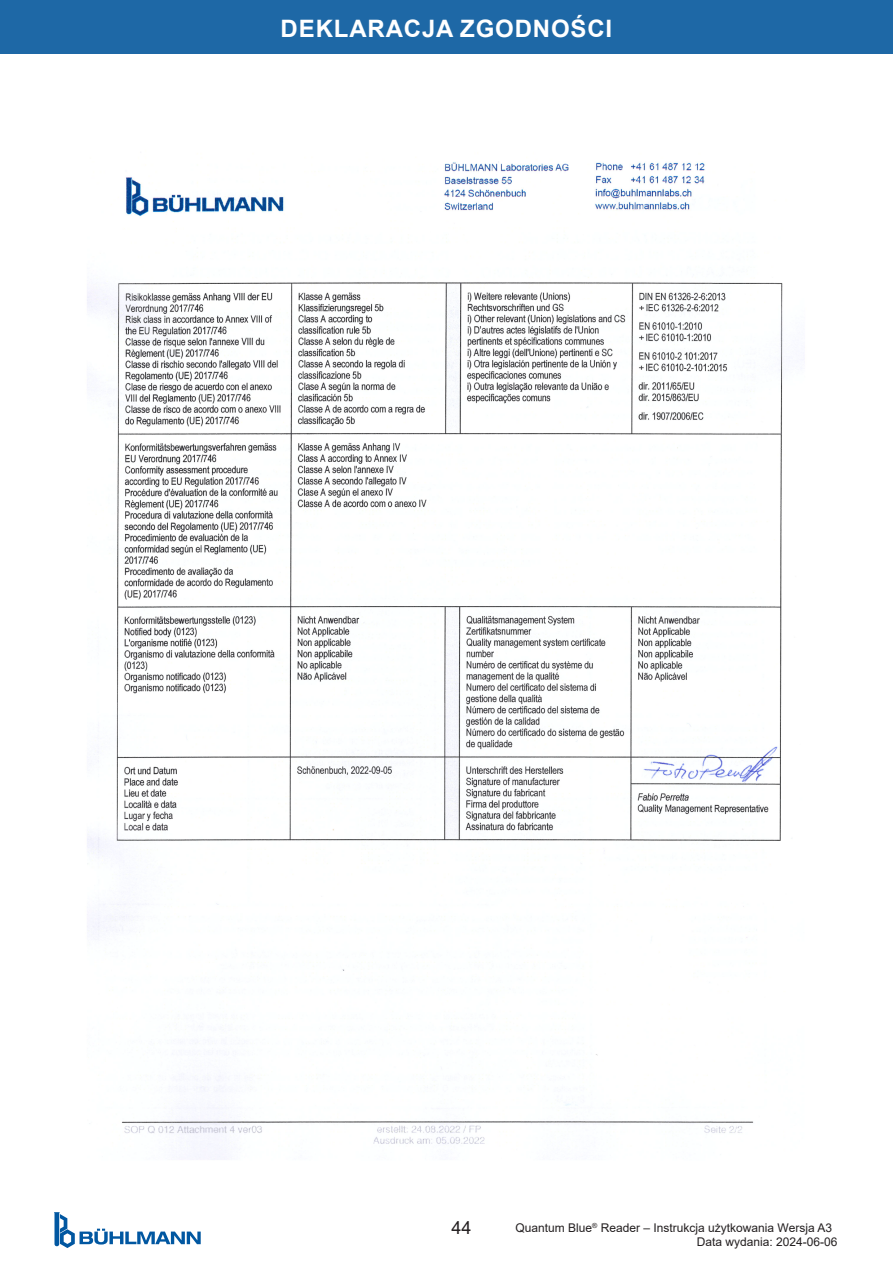
<style>
.page{position:relative;width:893px;height:1263px;background:#fff}
.page>*{position:absolute;margin:0;border:0;box-sizing:border-box;transform-origin:0 0}
.t1{font:700 24px "Arial";letter-spacing:.035em;color:#fff}
.t2{font:18px "Arial";color:#231f20}
.t3{font:12px/14.4px "Arial";color:#231f20}
</style>
<div class="page">
<div style="left:0;top:0;width:893px;height:53px;background:#1e68a6"></div>
<svg style="left:54px;top:1212px;width:147px;height:36px"></svg>
<img style="left:87px;top:161px;width:696px;height:999px">
<h1 class="t1" style="left:281px;top:11px;width:333px">DEKLARACJA ZGODNOŚCI</h1>
<h2 class="t2" style="left:451px;top:1215px;width:22px">44</h2>
<p class="t3" style="left:697px;top:1220px;width:142px;text-indent:-181px">Quantum Blue<sup>®</sup> Reader – Instrukcja użytkowania Wersja A3<br>Data wydania: 2024-06-06</p>
</div>
